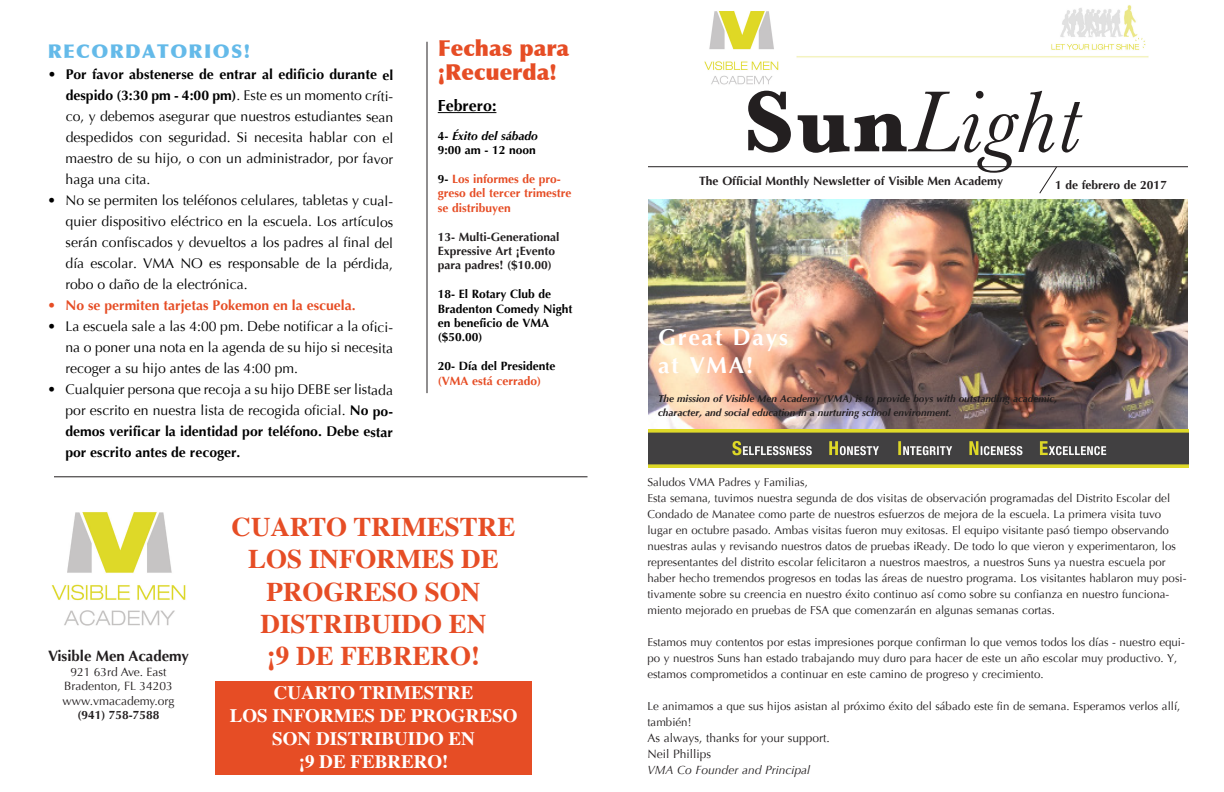
<style>
.page{position:relative;width:1224px;height:792px;background:#fff}
.page>*{position:absolute;margin:0;border:0;box-sizing:border-box;transform-origin:0 0}
.t1{font:italic 90px "Baskerville";letter-spacing:.025em;color:#231f20}
.t2{font:700 27px/32.4px "Times";color:#e64d25;text-align:center}
.t3{font:700 23px "Optima";letter-spacing:.075em;color:#fff}
.t4{font:900 22px "Optima";color:#e64d25}
.t5{font:700 19px/22.8px "Times";color:#fff;text-align:center}
.t6{font:900 19px "Optima";letter-spacing:.075em;color:#64bae9}
.t7{font:700 16px "Optima";color:#000}
.t8{font:700 15px "Optima";color:#231f20}
.t9{font:14px/21px "Optima";color:#000;text-align:justify}
.t10{font:700 14px "Optima";color:#e64d25}
.t11{font:700 12px/14.4px "Optima";color:#231f20}
.t12{font:700 12px/14.4px "Optima";color:#000}
.t13{font:12px "Optima";color:#231f20}
.t14{font:700 12px/14.4px "Optima";color:#e64d25}
.t15{font:italic 12px "Optima";color:#231f20}
.t16{font:italic 700 12px "Optima";color:#000}
.t17{font:11.5px/16px "Optima";color:#231f20}
.t18{font:italic 700 10px/14px "Optima";color:#231f20}
.s1{font-weight:700}
.s2{font-style:normal}
.s3{color:#000}
.s4{font-weight:700;font-style:normal}
</style>
<div class="page">
<hr style="left:648px;top:166px;width:540px;height:1px;background:#231f20">
<img style="left:648px;top:199px;width:541px;height:269px">
<hr style="left:438px;top:112px;width:58px;height:1px;background:#000">
<img style="left:51px;top:512px;width:135px;height:114px">
<svg style="left:1039px;top:166px;width:18px;height:28px"></svg>
<img style="left:704px;top:5px;width:445px;height:80px">
<hr style="left:427px;top:42px;width:1px;height:351px;background:#231f20">
<hr style="left:54px;top:477px;width:534px;height:1px;background:#231f20">
<div style="left:215px;top:681px;width:316px;height:94px;background:#e64d25"></div>
<p class="t6" style="left:48px;top:40px;width:204px">RECORDATORIOS!</p>
<p class="t9" style="left:66px;top:64px;width:329px;text-indent:-18px"><span class="s1">• Por favor abstenerse de entrar al edificio durante el despido (3:30 pm - 4:00 pm)</span>. Este es un momento críti&shy;co, y debemos asegurar que nuestros estudiantes sean despedidos con seguridad. Si necesita hablar con el maestro de su hijo, o con un administrador, por favor haga una cita.</p>
<p class="t9" style="left:66px;top:190px;width:329px;text-indent:-18px">• No se permiten los teléfonos celulares, tabletas y cual&shy;quier dispositivo eléctrico en la escuela. Los artículos serán confiscados y devueltos a los padres al final del día escolar. VMA NO es responsable de la pérdida, robo o daño de la electrónica.</p>
<p class="t10" style="left:48px;top:297px;width:310px">• No se permiten tarjetas Pokemon en la escuela.</p>
<p class="t9" style="left:65px;top:316px;width:329px;text-indent:-18px">• La escuela sale a las 4:00 pm. Debe notificar a la ofici&shy;na o poner una nota en la agenda de su hijo si necesita recoger a su hijo antes de las 4:00 pm.</p>
<p class="t9" style="left:65px;top:379px;width:329px;text-indent:-18px">• Cualquier persona que recoja a su hijo DEBE ser listada por escrito en nuestra lista de recogida oficial. <span class="s1">No po&shy;demos verificar la identidad por teléfono. Debe estar por escrito antes de recoger.</span></p>
<p class="t4" style="left:438px;top:35px;width:133px">Fechas para</p>
<p class="t4" style="left:438px;top:59px;width:120px">¡Recuerda!</p>
<p class="t7" style="left:438px;top:96px;width:60px">Febrero:</p>
<p class="t16" style="left:438px;top:129px;width:102px"><span class="s2">4-</span> Éxito del sábado</p>
<p class="t12" style="left:438px;top:143px;width:100px">9:00 am - 12 noon</p>
<p class="t14" style="left:438px;top:172px;width:135px"><span class="s3">9-</span> Los informes de pro&shy;greso del tercer trimestre se distribuyen</p>
<p class="t11" style="left:438px;top:229px;width:123px">13- Multi-Generational<br>Expressive Art ¡Evento para padres! ($10.00)</p>
<p class="t12" style="left:438px;top:287px;width:136px">18- El Rotary Club de<br>Bradenton Comedy Night en beneficio de VMA</p>
<p class="t12" style="left:438px;top:330px;width:46px">($50.00)</p>
<p class="t12" style="left:438px;top:359px;width:119px">20- Día del Presidente</p>
<p class="t14" style="left:438px;top:373px;width:105px">(VMA está cerrado)</p>
<p class="t8" style="left:48px;top:648px;width:143px">Visible Men Academy</p>
<p class="t13" style="left:70px;top:665px;width:98px">921 63rd Ave. East</p>
<p class="t13" style="left:64px;top:679px;width:110px">Bradenton, FL 34203</p>
<p class="t13" style="left:63px;top:694px;width:113px">www.vmacademy.org</p>
<p class="t11" style="left:78px;top:708px;width:84px">(941) 758-7588</p>
<p class="t2" style="left:232px;top:508px;width:285px">CUARTO TRIMESTRE</p>
<p class="t2" style="left:248px;top:540px;width:252px">LOS INFORMES DE<br>PROGRESO SON</p>
<p class="t2" style="left:261px;top:605px;width:227px">DISTRIBUIDO EN</p>
<p class="t2" style="left:267px;top:637px;width:215px">¡9 DE FEBRERO!</p>
<p class="t5" style="left:274px;top:679px;width:201px">CUARTO TRIMESTRE</p>
<p class="t5" style="left:230px;top:702px;width:289px">LOS INFORMES DE PROGRESO<br>SON DISTRIBUIDO EN</p>
<p class="t5" style="left:299px;top:748px;width:151px">¡9 DE FEBRERO!</p>
<p class="t1" style="left:743px;top:62px;width:338px"><span class="s4">Sun</span>Light</p>
<p class="t11" style="left:699px;top:174px;width:305px">The Official Monthly Newsletter of Visible Men Academy</p>
<p class="t11" style="left:1055px;top:177px;width:113px">1 de febrero de 2017</p>
<p class="t3" style="left:658px;top:324px;width:131px">Great Days</p>
<p class="t3" style="left:658px;top:352px;width:97px">at VMA!</p>
<p class="t18" style="left:658px;top:392px;width:401px">The mission of Visible Men Academy (VMA) is to provide boys with outstanding academic, character, and social education in a nurturing school environment.</p>
<p class="t17" style="left:647px;top:474px;width:162px">Saludos VMA Padres y Familias,</p>
<p class="t17" style="left:647px;top:490px;width:541px">Esta semana, tuvimos nuestra segunda de dos visitas de observación programadas del Distrito Escolar del Condado de Manatee como parte de nuestros esfuerzos de mejora de la escuela. La primera visita tuvo lugar en octubre pasado. Ambas visitas fueron muy exitosas. El equipo visitante pasó tiempo observando nuestras aulas y revisando nuestros datos de pruebas iReady. De todo lo que vieron y experimentaron, los representantes del distrito escolar felicitaron a nuestros maestros, a nuestros Suns ya nuestra escuela por haber hecho tremendos progresos en todas las áreas de nuestro programa. Los visitantes hablaron muy posi&shy;tivamente sobre su creencia en nuestro éxito continuo así como sobre su confianza en nuestro funciona&shy;miento mejorado en pruebas de FSA que comenzarán en algunas semanas cortas.</p>
<p class="t17" style="left:647px;top:634px;width:539px">Estamos muy contentos por estas impresiones porque confirman lo que vemos todos los días - nuestro equi&shy;po y nuestros Suns han estado trabajando muy duro para hacer de este un año escolar muy productivo. Y, estamos comprometidos a continuar en este camino de progreso y crecimiento.</p>
<p class="t17" style="left:647px;top:698px;width:535px">Le animamos a que sus hijos asistan al próximo éxito del sábado este fin de semana. Esperamos verlos allí, también!</p>
<p class="t13" style="left:647px;top:731px;width:184px">As always, thanks for your support.</p>
<p class="t13" style="left:647px;top:747px;width:65px">Neil Phillips</p>
<p class="t15" style="left:647px;top:763px;width:164px">VMA Co Founder and Principal</p>
</div>
